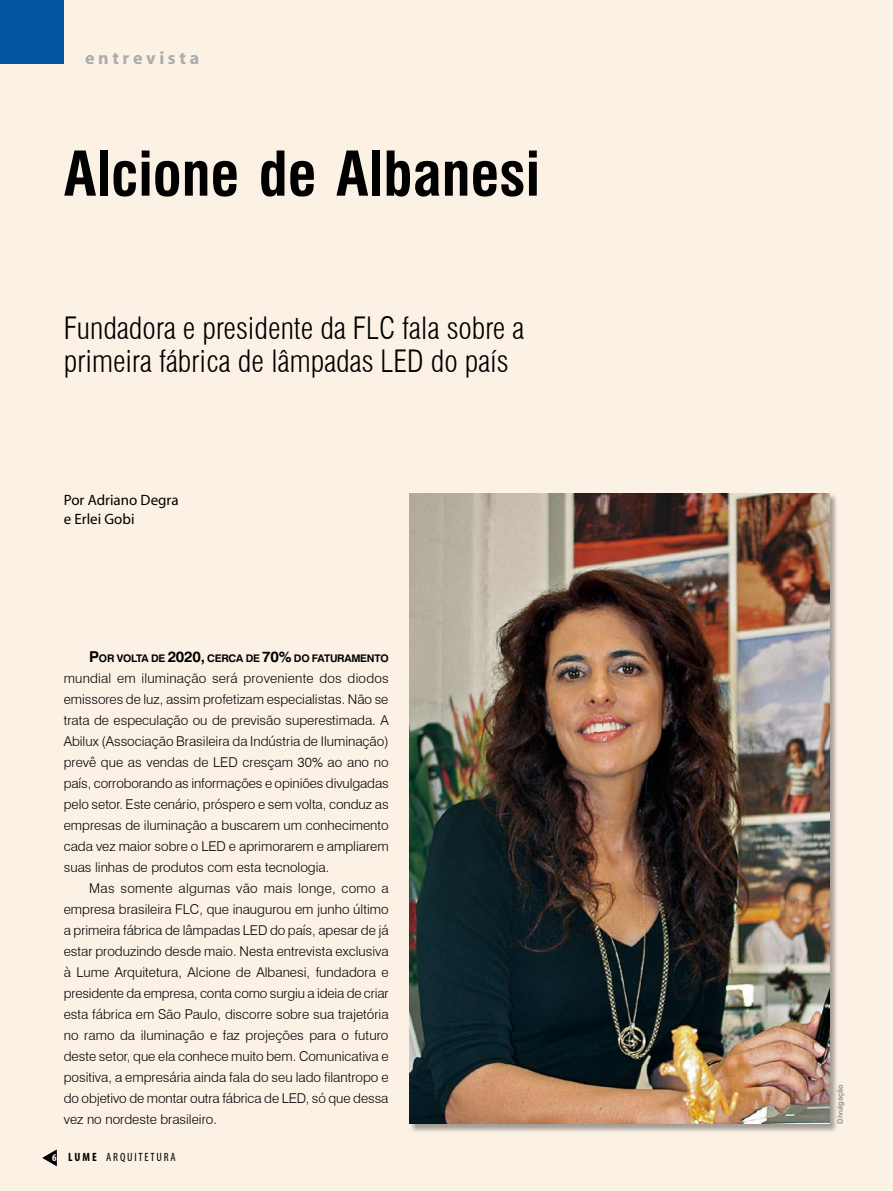
<style>
.page{position:relative;width:893px;height:1191px;background:#fbf1e5}
.page>*{position:absolute;margin:0;border:0;box-sizing:border-box;transform-origin:0 0}
.t1{font:700 condensed 60px "Swiss 721 BT";color:#000}
.t2{font:300 condensed 30px/33px "Swiss 721 BT";color:#000}
.t3{font:700 18px "Myriad";color:#abacac}
.t4{font:15px/19.5px "Myriad";color:#000}
.t5{font:300 13.5px/21px "Swiss 721 BT";color:#000;text-align:justify}
.t6{font:condensed 12px "Myriad";color:#000}
.t7{font:700 10.5px "Swiss 721 BT";letter-spacing:-.025em;color:#000}
.t8{font:700 7.5px "Swiss 721 BT";color:#969798}
.s1{font-size:15px}
.s2{font-weight:700;font-size:10.5px;color:#fff}
.s3{font-weight:700}
</style>
<div class="page">
<div style="left:409px;top:493px;width:429px;height:639px;background:#000;opacity:.35"></div>
<img style="left:410px;top:493px;width:419px;height:630px">
<div style="left:0;top:0;width:64px;height:64px;background:#0355a0"></div>
<svg style="left:42px;top:1149px;width:15px;height:17px"></svg>
<h3 class="t3" style="left:85px;top:48px;width:116px">e n t r e v i s t a</h3>
<h1 class="t1" style="left:64px;top:138px;width:478px">Alcione de Albanesi</h1>
<h2 class="t2" style="left:64px;top:312px;width:462px">Fundadora e presidente da FLC fala sobre a primeira fábrica de lâmpadas LED do país</h2>
<p class="t4" style="left:64px;top:490px;width:116px">Por Adriano Degra e Erlei Gobi</p>
<p class="t7" style="left:89px;top:651px;width:301px"><span class="s1">P</span>OR VOLTA DE <span class="s1">2020,</span> CERCA DE <span class="s1">70%</span> DO FATURAMENTO</p>
<p class="t5" style="left:64px;top:667px;width:327px">mundial em iluminação será proveniente dos diodos emissores de luz, assim profetizam especialistas. Não se trata de especulação ou de previsão superestimada. A Abilux (Associação Brasileira da Indústria de Iluminação) prevê que as vendas de LED cresçam 30% ao ano no país, corroborando as informações e opiniões divulgadas pelo setor. Este cenário, próspero e sem volta, conduz as empresas de iluminação a buscarem um conhecimento cada vez maior sobre o LED e aprimorarem e ampliarem suas linhas de produtos com esta tecnologia.</p>
<p class="t5" style="left:64px;top:877px;width:327px;text-indent:26px">Mas somente algumas vão mais longe, como a empresa brasileira FLC, que inaugurou em junho último a primeira fábrica de lâmpadas LED do país, apesar de já estar produzindo desde maio. Nesta entrevista exclusiva à Lume Arquitetura, Alcione de Albanesi, fundadora e presidente da empresa, conta como surgiu a ideia de criar esta fábrica em São Paulo, discorre sobre sua trajetória no ramo da iluminação e faz projeções para o futuro deste setor, que ela conhece muito bem. Comunicativa e positiva, a empresária ainda fala do seu lado filantropo e do objetivo de montar outra fábrica de LED, só que dessa vez no nordeste brasileiro.</p>
<p class="t6" style="left:52px;top:1151px;width:125px"><span class="s2">6</span> <span class="s3">L U M E</span> A R Q U I T E T U R A</p>
<p class="t8" style="left:835px;top:1123px;width:41px;rotate:-90deg">Divulgação</p>
</div>
